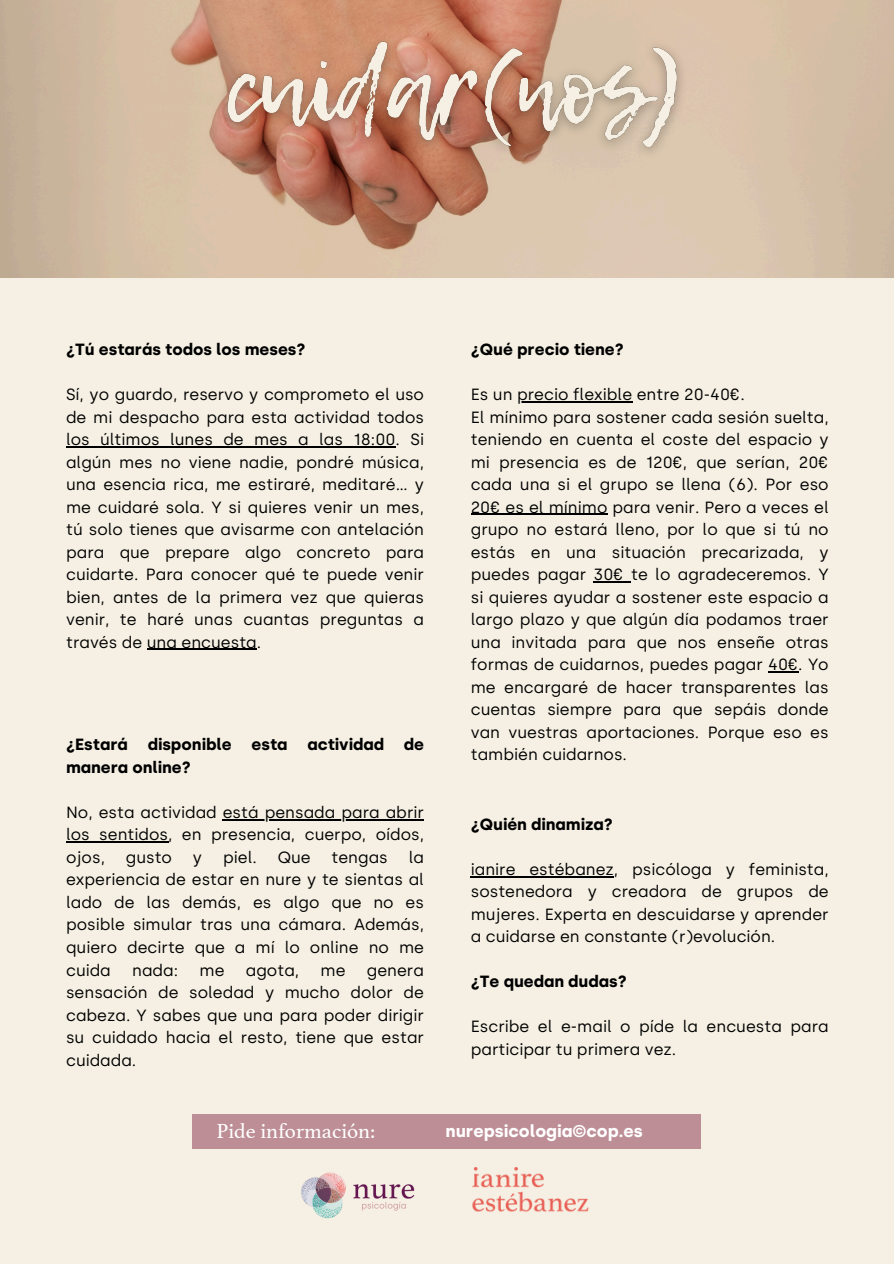
<style>
.page{position:relative;width:894px;height:1264px;background:#fff}
.page>*{position:absolute;margin:0;border:0;box-sizing:border-box;transform-origin:0 0}
.t1{font:21.45px "Athelas";color:#fff}
.t2{font:700 16.95px "Silka";color:#fff}
.t3{font:16.2px/22.5px "Silka";color:#000;text-align:justify}
.t4{font:700 16.2px/22.5px "Silka";color:#000}
</style>
<div class="page">
<div style="left:0;top:0;width:893px;height:1263px;background:#f5f0e3"></div>
<img style="left:0;top:0;width:893px;height:277px">
<img style="left:210px;top:18px;width:484px;height:149px">
<hr style="left:66px;top:446px;width:329px;height:1px;background:#000">
<hr style="left:147px;top:649px;width:110px;height:1px;background:#000">
<div style="left:192px;top:1114px;width:509px;height:34px;background:#bd8e96"></div>
<img style="left:287px;top:1148px;width:141px;height:71px">
<img style="left:472px;top:1167px;width:117px;height:45px">
<hr style="left:517px;top:401px;width:115px;height:1px;background:#000">
<hr style="left:470px;top:514px;width:137px;height:1px;background:#000">
<hr style="left:593px;top:581px;width:38px;height:1px;background:#000">
<hr style="left:768px;top:671px;width:30px;height:1px;background:#000">
<hr style="left:223px;top:819px;width:201px;height:1px;background:#000">
<hr style="left:66px;top:841px;width:102px;height:1px;background:#000">
<hr style="left:470px;top:876px;width:143px;height:1px;background:#000">
<p class="t4" style="left:66px;top:338px;width:241px">¿Tú estarás todos los meses?</p>
<h4 class="t3" style="left:66px;top:383px;width:359px">Sí, yo guardo, reservo y comprometo el uso de mi despacho para esta actividad todos los últimos lunes de mes a las 18:00. Si algún mes no viene nadie, pondré música, una esencia rica, me estiraré, meditaré… y me cuidaré sola. Y si quieres venir un mes, tú solo tienes que avisarme con antelación para que prepare algo concreto para cuidarte. Para conocer qué te puede venir bien, antes de la primera vez que quieras venir, te haré unas cuantas preguntas a través de una encuesta.</h4>
<h4 class="t4" style="left:66px;top:733px;width:359px">¿Estará disponible esta actividad de manera online?</h4>
<p class="t3" style="left:66px;top:801px;width:359px">No, esta actividad está pensada para abrir</p>
<h4 class="t3" style="left:66px;top:823px;width:359px">los sentidos, en presencia, cuerpo, oídos, ojos,</h4>
<h4 class="t3" style="left:66px;top:846px;width:359px;text-indent:342px">la experiencia de estar en nure y te sientas al lado de las demás, es algo que no es posible simular tras una cámara. Además, quiero decirte que a mí lo online no me cuida</h4>
<h4 class="t3" style="left:126px;top:846px;width:48px">gusto</h4>
<h4 class="t3" style="left:193px;top:846px;width:11px">y</h4>
<h4 class="t3" style="left:223px;top:846px;width:35px">piel.</h4>
<h4 class="t3" style="left:277px;top:846px;width:34px">Que</h4>
<h4 class="t3" style="left:331px;top:846px;width:58px">tengas</h4>
<h4 class="t3" style="left:132px;top:958px;width:47px">nada:</h4>
<h4 class="t3" style="left:199px;top:958px;width:26px">me</h4>
<h4 class="t3" style="left:246px;top:958px;width:55px">agota,</h4>
<h4 class="t3" style="left:320px;top:958px;width:26px">me</h4>
<h4 class="t3" style="left:66px;top:958px;width:359px;text-indent:301px">genera sensación de soledad y mucho dolor de cabeza. Y sabes que una para poder dirigir su cuidado hacia el resto, tiene que estar cuidada.</h4>
<p class="t4" style="left:470px;top:338px;width:154px">¿Qué precio tiene?</p>
<p class="t3" style="left:470px;top:383px;width:275px">Es un precio flexible entre 20-40€.</p>
<h4 class="t3" style="left:470px;top:405px;width:359px">El mínimo para sostener cada sesión suelta,</h4>
<p class="t3" style="left:470px;top:428px;width:359px">teniendo en cuenta el coste del espacio y mi presencia es de 120€, que serían, 20€ cada una si el grupo se llena (6). Por eso 20€ es el mínimo para venir. Pero a veces el grupo no estará lleno, por lo que si tú no estás en una situación precarizada, y puedes pagar 30€ te lo agradeceremos. Y si quieres ayudar a sostener este espacio a largo plazo y que algún día podamos traer una invitada para que nos enseñe otras formas de cuidarnos, puedes pagar 40€. Yo me encargaré de hacer transparentes las cuentas siempre para que sepáis donde van vuestras aportaciones. Porque eso es también cuidarnos.</p>
<p class="t4" style="left:470px;top:813px;width:144px">¿Quién dinamiza?</p>
<h3 class="t3" style="left:470px;top:858px;width:359px">ianire estébanez, psicóloga y feminista, sostenedora y creadora de grupos de mujeres. Experta en descuidarse y aprender a cuidarse en constante (r)evolución.</h3>
<h2 class="t4" style="left:470px;top:970px;width:157px">¿Te quedan dudas?</h2>
<p class="t3" style="left:470px;top:1015px;width:359px">Escribe el e-mail o píde la encuesta para participar tu primera vez.</p>
<p class="t1" style="left:216px;top:1119px;width:160px">Pide información:</p>
<h4 class="t2" style="left:445px;top:1120px;width:199px">nurepsicologia©cop.es</h4>
</div>
